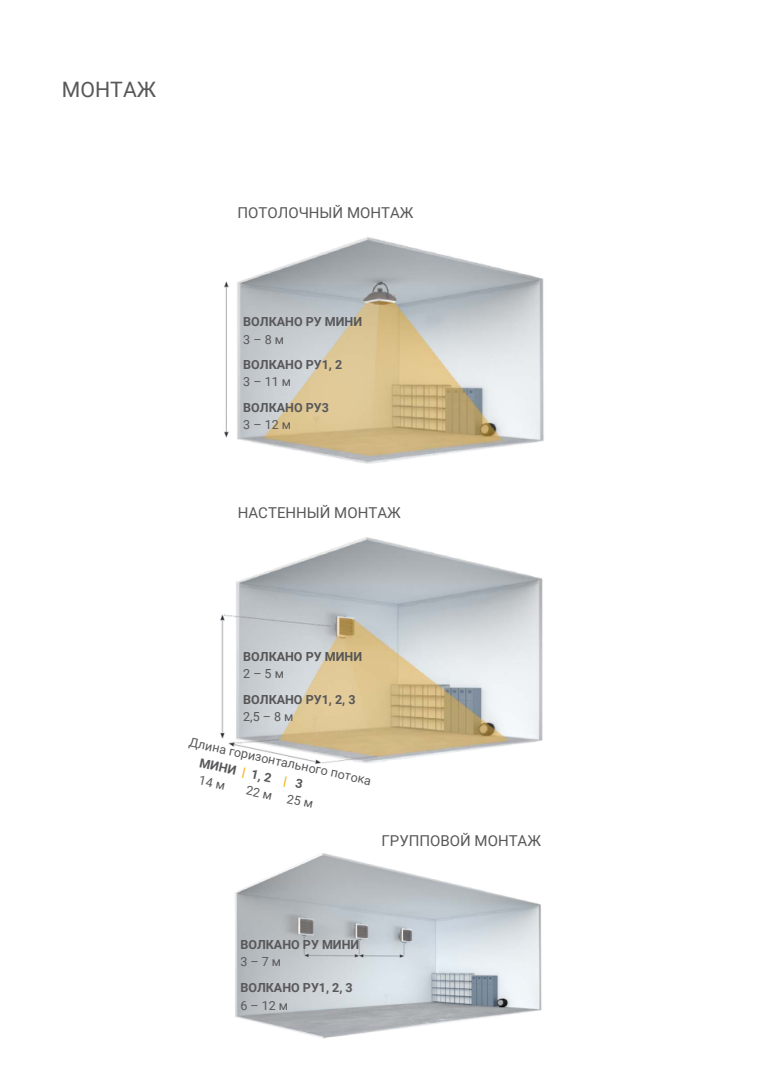
<style>
.page{position:relative;width:780px;height:1088px;background:#fff}
.page>*{position:absolute;margin:0;border:0;box-sizing:border-box;transform-origin:0 0}
.t1{font:21.25px "Roboto";color:#58585a}
.t2{font:15px "Roboto";color:#58585a}
.t3{font:700 12.5px "Roboto";color:#58585a}
.t4{font:12.5px "Roboto";color:#58585a}
.t5{font:700 12.5px "Roboto";color:#575656}
.t6{font:12.5px "Roboto";color:#575656}
.s1{color:#f9b001}
</style>
<div class="page">
<img style="left:224px;top:237px;width:320px;height:227px">
<img style="left:220px;top:537px;width:323px;height:227px">
<img style="left:235px;top:853px;width:307px;height:186px">
<p class="t1" style="left:62px;top:78px;width:96px">МОНТАЖ</p>
<p class="t2" style="left:237px;top:204px;width:177px">ПОТОЛОЧНЫЙ МОНТАЖ</p>
<p class="t3" style="left:243px;top:315px;width:120px">ВОЛКАНО РУ МИНИ</p>
<p class="t4" style="left:243px;top:332px;width:42px">3 – 8 м</p>
<p class="t3" style="left:243px;top:357px;width:100px">ВОЛКАНО РУ1, 2</p>
<p class="t4" style="left:243px;top:375px;width:49px">3 – 11 м</p>
<p class="t3" style="left:243px;top:400px;width:87px">ВОЛКАНО РУ3</p>
<p class="t4" style="left:243px;top:417px;width:49px">3 – 12 м</p>
<p class="t2" style="left:238px;top:504px;width:164px">НАСТЕННЫЙ МОНТАЖ</p>
<p class="t5" style="left:243px;top:649px;width:120px">ВОЛКАНО РУ МИНИ</p>
<p class="t6" style="left:243px;top:666px;width:42px">2–5м</p>
<p class="t5" style="left:243px;top:692px;width:114px">ВОЛКАНО РУ1, 2, 3</p>
<p class="t6" style="left:243px;top:709px;width:52px">2,5–8м</p>
<p class="t3" style="left:201px;top:755px;width:75px;rotate:12deg">МИНИ <span class="s1">|</span> 1, 2</p>
<p class="t4" style="left:247px;top:783px;width:70px;rotate:12deg">22м 25м</p>
<p class="t4" style="left:191px;top:735px;width:187px;rotate:12deg">Длина горизонтального потока</p>
<p class="t2" style="left:381px;top:831px;width:161px">ГРУППОВОЙ МОНТАЖ</p>
<p class="t3" style="left:240px;top:937px;width:120px">ВОЛКАНО РУ МИНИ</p>
<p class="t4" style="left:240px;top:954px;width:42px">3–7м</p>
<p class="t3" style="left:240px;top:980px;width:114px">ВОЛКАНО РУ1, 2, 3</p>
<p class="t4" style="left:240px;top:998px;width:49px">6–12м</p>
</div>
